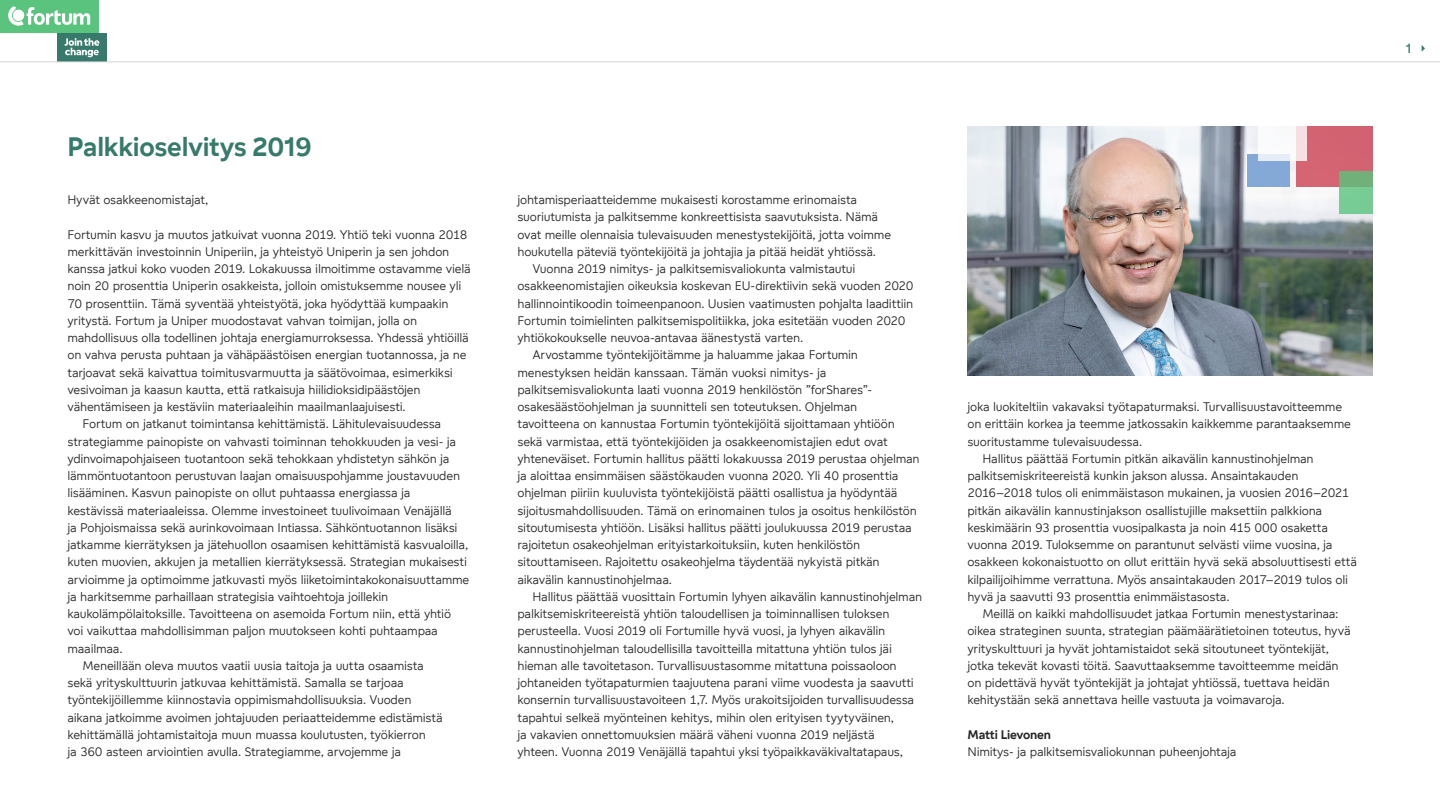
<style>
.page{position:relative;width:1440px;height:810px;background:#fff}
.page>*{position:absolute;margin:0;border:0;box-sizing:border-box;transform-origin:0 0}
.t1{font:500 28.5px "Fortum Sans TT";letter-spacing:-.01em;color:#377a6c}
.t2{font:14.25px "Fortum Sans TT";color:#377a6c}
.t3{font:300 13.35px "Fortum Sans TT";letter-spacing:-.02em;color:#262626}
.t4{font:500 13.35px "Fortum Sans TT";letter-spacing:-.015em;color:#262626}
</style>
<div class="page">
<img style="left:968px;top:126px;width:404px;height:250px">
<div style="left:1247px;top:155px;width:43px;height:32px;background:#85a8d7"></div>
<div style="left:1296px;top:126px;width:76px;height:61px;background:#d36371"></div>
<svg style="left:1339px;top:171px;width:33px;height:43px"></svg>
<svg style="left:1259px;top:126px;width:48px;height:35px"></svg>
<svg style="left:1422px;top:45px;width:3px;height:7px"></svg>
<div style="left:0;top:0;width:98px;height:33px;background:#5ac37d"></div>
<svg style="left:8px;top:6px;width:82px;height:20px"></svg>
<div style="left:57px;top:33px;width:50px;height:29px;background:#377a6c"></div>
<svg style="left:65px;top:38px;width:34px;height:19px"></svg>
<hr style="left:0;top:62px;width:1440px;height:1px;background:#d2d2d2">
<h1 class="t1" style="left:68px;top:130px;width:246px">Palkkioselvitys 2019</h1>
<p class="t3" style="left:68px;top:192px;width:142px">Hyvät osakkeenomistajat,</p>
<p class="t3" style="left:68px;top:227px;width:402px">Fortumin kasvu ja muutos jatkuivat vuonna 2019. Yhtiö teki vuonna 2018</p>
<p class="t3" style="left:68px;top:244px;width:383px">merkittävän investoinnin Uniperiin, ja yhteistyö Uniperin ja sen johdon</p>
<p class="t3" style="left:68px;top:261px;width:405px">kanssa jatkui koko vuoden 2019. Lokakuussa ilmoitimme ostavamme vielä</p>
<p class="t3" style="left:68px;top:279px;width:395px">noin 20 prosenttia Uniperin osakkeista, jolloin omistuksemme nousee yli</p>
<p class="t3" style="left:68px;top:296px;width:383px">70 prosenttiin. Tämä syventää yhteistyötä, joka hyödyttää kumpaakin</p>
<p class="t3" style="left:68px;top:313px;width:351px">yritystä. Fortum ja Uniper muodostavat vahvan toimijan, jolla on</p>
<p class="t3" style="left:68px;top:330px;width:403px">mahdollisuus olla todellinen johtaja energiamurroksessa. Yhdessä yhtiöillä</p>
<p class="t3" style="left:68px;top:348px;width:401px">on vahva perusta puhtaan ja vähäpäästöisen energian tuotannossa, ja ne</p>
<p class="t3" style="left:68px;top:365px;width:387px">tarjoavat sekä kaivattua toimitusvarmuutta ja säätövoimaa, esimerkiksi</p>
<p class="t3" style="left:68px;top:382px;width:355px">vesivoiman ja kaasun kautta, että ratkaisuja hiilidioksidipäästöjen</p>
<p class="t3" style="left:68px;top:399px;width:340px">vähentämiseen ja kestäviin materiaaleihin maailmanlaajuisesti.</p>
<p class="t3" style="left:83px;top:417px;width:360px">Fortum on jatkanut toimintansa kehittämistä. Lähitulevaisuudessa</p>
<p class="t3" style="left:68px;top:434px;width:390px">strategiamme painopiste on vahvasti toiminnan tehokkuuden ja vesi- ja</p>
<p class="t3" style="left:68px;top:451px;width:384px">ydinvoimapohjaiseen tuotantoon sekä tehokkaan yhdistetyn sähkön ja</p>
<p class="t3" style="left:68px;top:468px;width:394px">lämmöntuotantoon perustuvan laajan omaisuuspohjamme joustavuuden</p>
<p class="t3" style="left:68px;top:486px;width:345px">lisääminen. Kasvun painopiste on ollut puhtaassa energiassa ja</p>
<p class="t3" style="left:68px;top:503px;width:386px">kestävissä materiaaleissa. Olemme investoineet tuulivoimaan Venäjällä</p>
<p class="t3" style="left:68px;top:520px;width:392px">ja Pohjoismaissa sekä aurinkovoimaan Intiassa. Sähköntuotannon lisäksi</p>
<p class="t3" style="left:68px;top:537px;width:402px">jatkamme kierrätyksen ja jätehuollon osaamisen kehittämistä kasvualoilla,</p>
<p class="t3" style="left:68px;top:555px;width:401px">kuten muovien, akkujen ja metallien kierrätyksessä. Strategian mukaisesti</p>
<p class="t3" style="left:68px;top:572px;width:403px">arvioimme ja optimoimme jatkuvasti myös liiketoimintakokonaisuuttamme</p>
<p class="t3" style="left:68px;top:589px;width:322px">ja harkitsemme parhaillaan strategisia vaihtoehtoja joillekin</p>
<p class="t3" style="left:68px;top:606px;width:385px">kaukolämpölaitoksille. Tavoitteena on asemoida Fortum niin, että yhtiö</p>
<p class="t3" style="left:68px;top:624px;width:372px">voi vaikuttaa mahdollisimman paljon muutokseen kohti puhtaampaa</p>
<p class="t3" style="left:68px;top:641px;width:57px">maailmaa.</p>
<p class="t3" style="left:83px;top:658px;width:343px">Meneillään oleva muutos vaatii uusia taitoja ja uutta osaamista</p>
<p class="t3" style="left:68px;top:675px;width:338px">sekä yrityskulttuurin jatkuvaa kehittämistä. Samalla se tarjoaa</p>
<p class="t3" style="left:68px;top:693px;width:346px">työntekijöillemme kiinnostavia oppimismahdollisuuksia. Vuoden</p>
<p class="t3" style="left:68px;top:710px;width:377px">aikana jatkoimme avoimen johtajuuden periaatteidemme edistämistä</p>
<p class="t3" style="left:68px;top:727px;width:360px">kehittämällä johtamistaitoja muun muassa koulutusten, työkierron</p>
<p class="t3" style="left:68px;top:744px;width:335px">ja 360 asteen arviointien avulla. Strategiamme, arvojemme ja</p>
<p class="t3" style="left:518px;top:192px;width:341px">johtamisperiaatteidemme mukaisesti korostamme erinomaista</p>
<p class="t3" style="left:518px;top:209px;width:362px">suoriutumista ja palkitsemme konkreettisista saavutuksista. Nämä</p>
<p class="t3" style="left:518px;top:227px;width:375px">ovat meille olennaisia tulevaisuuden menestystekijöitä, jotta voimme</p>
<p class="t3" style="left:518px;top:244px;width:360px">houkutella päteviä työntekijöitä ja johtajia ja pitää heidät yhtiössä.</p>
<p class="t3" style="left:533px;top:261px;width:324px">Vuonna 2019 nimitys- ja palkitsemisvaliokunta valmistautui</p>
<p class="t3" style="left:518px;top:279px;width:398px">osakkeenomistajien oikeuksia koskevan EU-direktiivin sekä vuoden 2020</p>
<p class="t3" style="left:518px;top:296px;width:397px">hallinnointikoodin toimeenpanoon. Uusien vaatimusten pohjalta laadittiin</p>
<p class="t3" style="left:518px;top:313px;width:389px">Fortumin toimielinten palkitsemispolitiikka, joka esitetään vuoden 2020</p>
<p class="t3" style="left:518px;top:330px;width:287px">yhtiökokoukselle neuvoa-antavaa äänestystä varten.</p>
<p class="t3" style="left:533px;top:348px;width:327px">Arvostamme työntekijöitämme ja haluamme jakaa Fortumin</p>
<p class="t3" style="left:518px;top:365px;width:311px">menestyksen heidän kanssaan. Tämän vuoksi nimitys- ja</p>
<p class="t3" style="left:518px;top:382px;width:356px">palkitsemisvaliokunta laati vuonna 2019 henkilöstön ”forShares”-</p>
<p class="t3" style="left:518px;top:399px;width:341px">osakesäästöohjelman ja suunnitteli sen toteutuksen. Ohjelman</p>
<p class="t3" style="left:518px;top:417px;width:379px">tavoitteena on kannustaa Fortumin työntekijöitä sijoittamaan yhtiöön</p>
<p class="t3" style="left:518px;top:434px;width:372px">sekä varmistaa, että työntekijöiden ja osakkeenomistajien edut ovat</p>
<p class="t3" style="left:518px;top:451px;width:404px">yhteneväiset. Fortumin hallitus päätti lokakuussa 2019 perustaa ohjelman</p>
<p class="t3" style="left:518px;top:468px;width:383px">ja aloittaa ensimmäisen säästökauden vuonna 2020. Yli 40 prosenttia</p>
<p class="t3" style="left:518px;top:486px;width:382px">ohjelman piiriin kuuluvista työntekijöistä päätti osallistua ja hyödyntää</p>
<p class="t3" style="left:518px;top:503px;width:401px">sijoitusmahdollisuuden. Tämä on erinomainen tulos ja osoitus henkilöstön</p>
<p class="t3" style="left:518px;top:520px;width:396px">sitoutumisesta yhtiöön. Lisäksi hallitus päätti joulukuussa 2019 perustaa</p>
<p class="t3" style="left:518px;top:537px;width:344px">rajoitetun osakeohjelman erityistarkoituksiin, kuten henkilöstön</p>
<p class="t3" style="left:518px;top:555px;width:364px">sitouttamiseen. Rajoitettu osakeohjelma täydentää nykyistä pitkän</p>
<p class="t3" style="left:518px;top:572px;width:156px">aikavälin kannustinohjelmaa.</p>
<p class="t3" style="left:533px;top:589px;width:391px">Hallitus päättää vuosittain Fortumin lyhyen aikavälin kannustinohjelman</p>
<p class="t3" style="left:518px;top:606px;width:374px">palkitsemiskriteereistä yhtiön taloudellisen ja toiminnallisen tuloksen</p>
<p class="t3" style="left:518px;top:624px;width:369px">perusteella. Vuosi 2019 oli Fortumille hyvä vuosi, ja lyhyen aikavälin</p>
<p class="t3" style="left:518px;top:641px;width:376px">kannustinohjelman taloudellisilla tavoitteilla mitattuna yhtiön tulos jäi</p>
<p class="t3" style="left:518px;top:658px;width:381px">hieman alle tavoitetason. Turvallisuustasomme mitattuna poissaoloon</p>
<p class="t3" style="left:518px;top:675px;width:398px">johtaneiden työtapaturmien taajuutena parani viime vuodesta ja saavutti</p>
<p class="t3" style="left:518px;top:693px;width:398px">konsernin turvallisuustavoiteen 1,7. Myös urakoitsijoiden turvallisuudessa</p>
<p class="t3" style="left:518px;top:710px;width:378px">tapahtui selkeä myönteinen kehitys, mihin olen erityisen tyytyväinen,</p>
<p class="t3" style="left:518px;top:727px;width:359px">ja vakavien onnettomuuksien määrä väheni vuonna 2019 neljästä</p>
<p class="t3" style="left:518px;top:744px;width:387px">yhteen. Vuonna 2019 Venäjällä tapahtui yksi työpaikkaväkivaltatapaus,</p>
<p class="t3" style="left:968px;top:399px;width:376px">joka luokiteltiin vakavaksi työtapaturmaksi. Turvallisuustavoitteemme</p>
<p class="t3" style="left:968px;top:417px;width:385px">on erittäin korkea ja teemme jatkossakin kaikkemme parantaaksemme</p>
<p class="t3" style="left:968px;top:434px;width:176px">suoritustamme tulevaisuudessa.</p>
<p class="t3" style="left:983px;top:451px;width:333px">Hallitus päättää Fortumin pitkän aikavälin kannustinohjelman</p>
<p class="t3" style="left:968px;top:468px;width:332px">palkitsemiskriteereistä kunkin jakson alussa. Ansaintakauden</p>
<p class="t3" style="left:968px;top:486px;width:384px">2016–2018 tulos oli enimmäistason mukainen, ja vuosien 2016–2021</p>
<p class="t3" style="left:968px;top:503px;width:356px">pitkän aikavälin kannustinjakson osallistujille maksettiin palkkiona</p>
<p class="t3" style="left:968px;top:520px;width:362px">keskimäärin 93 prosenttia vuosipalkasta ja noin 415 000 osaketta</p>
<p class="t3" style="left:968px;top:537px;width:367px">vuonna 2019. Tuloksemme on parantunut selvästi viime vuosina, ja</p>
<p class="t3" style="left:968px;top:555px;width:391px">osakkeen kokonaistuotto on ollut erittäin hyvä sekä absoluuttisesti että</p>
<p class="t3" style="left:968px;top:572px;width:382px">kilpailijoihimme verrattuna. Myös ansaintakauden 2017–2019 tulos oli</p>
<p class="t3" style="left:968px;top:589px;width:264px">hyvä ja saavutti 93 prosenttia enimmäistasosta.</p>
<p class="t3" style="left:983px;top:606px;width:358px">Meillä on kaikki mahdollisuudet jatkaa Fortumin menestystarinaa:</p>
<p class="t3" style="left:968px;top:624px;width:385px">oikea strateginen suunta, strategian päämäärätietoinen toteutus, hyvä</p>
<p class="t3" style="left:968px;top:641px;width:363px">yrityskulttuuri ja hyvät johtamistaidot sekä sitoutuneet työntekijät,</p>
<p class="t3" style="left:968px;top:658px;width:373px">jotka tekevät kovasti töitä. Saavuttaaksemme tavoitteemme meidän</p>
<p class="t3" style="left:968px;top:675px;width:364px">on pidettävä hyvät työntekijät ja johtajat yhtiössä, tuettava heidän</p>
<p class="t3" style="left:968px;top:693px;width:319px">kehitystään sekä annettava heille vastuuta ja voimavaroja.</p>
<p class="t4" style="left:968px;top:727px;width:85px">Matti Lievonen</p>
<p class="t3" style="left:968px;top:744px;width:270px">Nimitys- ja palkitsemisvaliokunnan puheenjohtaja</p>
<p class="t2" style="left:1406px;top:40px;width:7px">1</p>
</div>
